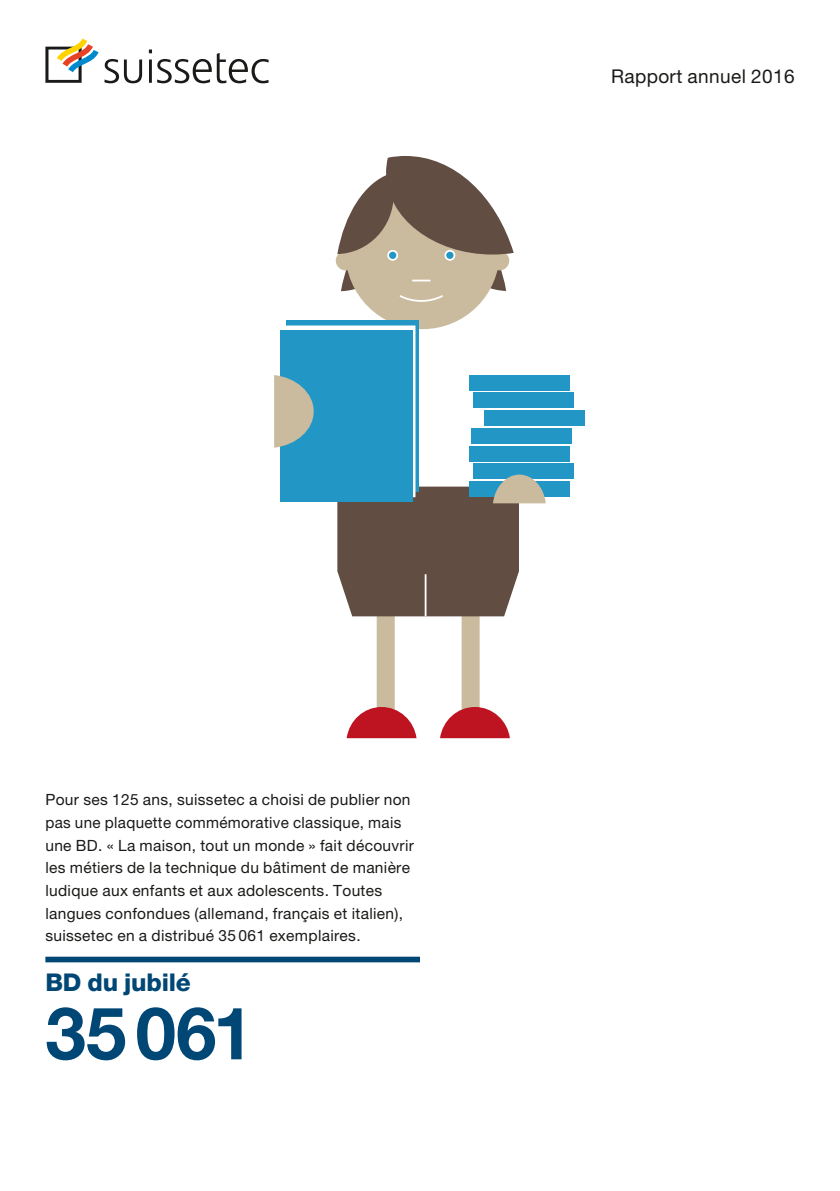
<style>
.page{position:relative;width:840px;height:1191px;background:#fff}
.page>*{position:absolute;margin:0;border:0;box-sizing:border-box;transform-origin:0 0}
.t1{font:700 72.8px "Helvetica Neue LT Pro";color:#004776}
.t2{font:800 24.4px "Helvetica Neue LT Pro";letter-spacing:-.01em;color:#004776}
.t3{font:19px "Helvetica Neue LT Pro";letter-spacing:.02em;color:#1a1a18}
.t4{font:15.6px/22.6px "Helvetica Neue LT Pro";letter-spacing:.02em;color:#1a1a18}
</style>
<div class="page">
<svg style="left:149px;top:49px;width:119px;height:34px"></svg>
<svg style="left:45px;top:39px;width:97px;height:44px"></svg>
<div style="left:45px;top:956px;width:375px;height:6px;background:#004776"></div>
<div style="left:345px;top:175px;width:154px;height:154px;background:#cabb9f;border-radius:50%"></div>
<svg style="left:335px;top:251px;width:20px;height:19px"></svg>
<svg style="left:337px;top:156px;width:176px;height:147px"></svg>
<div style="left:376px;top:586px;width:18px;height:136px;background:#cabb9f"></div>
<div style="left:461px;top:583px;width:18px;height:137px;background:#cabb9f"></div>
<svg style="left:440px;top:707px;width:69px;height:31px"></svg>
<svg style="left:346px;top:707px;width:70px;height:31px"></svg>
<div style="left:286px;top:320px;width:133px;height:172px;background:#2297c5"></div>
<div style="left:468px;top:481px;width:101px;height:15px;background:#2297c5"></div>
<div style="left:472px;top:464px;width:101px;height:15px;background:#2297c5"></div>
<div style="left:468px;top:446px;width:101px;height:15px;background:#2297c5"></div>
<div style="left:470px;top:428px;width:101px;height:15px;background:#2297c5"></div>
<div style="left:484px;top:411px;width:101px;height:15px;background:#2297c5"></div>
<div style="left:472px;top:393px;width:101px;height:15px;background:#2297c5"></div>
<div style="left:468px;top:375px;width:101px;height:15px;background:#2297c5"></div>
<svg style="left:274px;top:325px;width:271px;height:291px"></svg>
<p class="t3" style="left:610px;top:65px;width:185px">Rapport annuel 2016</p>
<p class="t4" style="left:45px;top:788px;width:370px">Pour ses 125 ans, suissetec a choisi de publier non pas une plaquette commémorative classique, mais une BD. « La maison, tout un monde » fait découvrir les métiers de la technique du bâtiment de manière ludique aux enfants et aux adolescents. Toutes langues confondues (allemand, français et italien), suissetec en a distribué 35 061 exemplaires.</p>
<h2 class="t2" style="left:45px;top:967px;width:147px">BD du jubilé</h2>
<h1 class="t1" style="left:45px;top:988px;width:209px">35061</h1>
</div>
